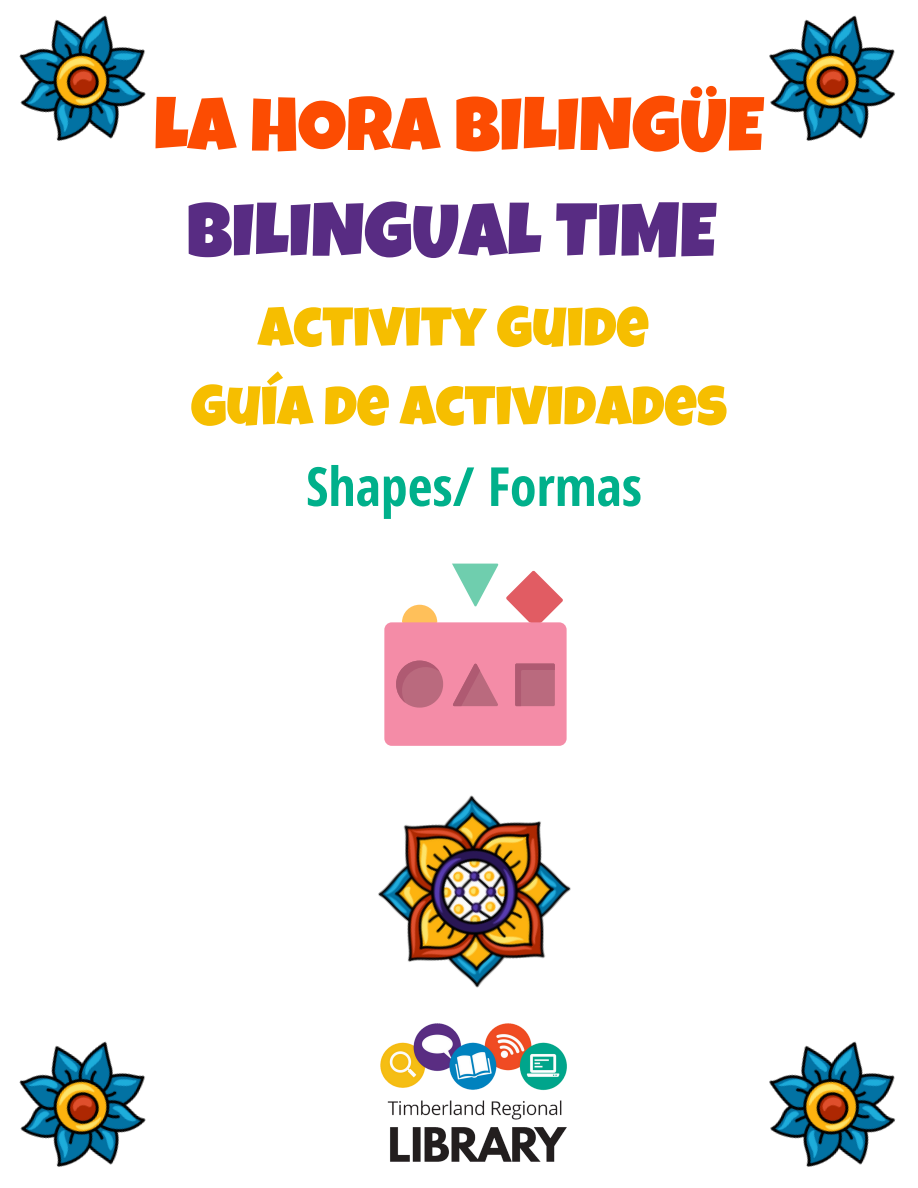
<style>
.page{position:relative;width:918px;height:1188px;background:#fff}
.page>*{position:absolute;margin:0;border:0;box-sizing:border-box;transform-origin:0 0}
.t1{font:75.9px "Luckiest Guy";color:#fc4c02}
.t2{font:75.9px "Luckiest Guy";color:#582c83}
.t3{font:56.4px "Luckiest Guy";color:#f6be00}
.t4{font:700 54px "Open Sans Condensed";color:#00b08b}
</style>
<div class="page">
<img style="left:378px;top:795px;width:193px;height:193px">
<img style="left:769px;top:1041px;width:127px;height:126px">
<img style="left:19px;top:1041px;width:127px;height:126px">
<img style="left:19px;top:15px;width:127px;height:126px">
<img style="left:769px;top:15px;width:127px;height:126px">
<img style="left:380px;top:1023px;width:187px;height:139px">
<svg style="left:384px;top:564px;width:183px;height:182px"></svg>
<p class="t1" style="left:154px;top:97px;width:611px">LA HORA BILINGÜE</p>
<p class="t2" style="left:187px;top:203px;width:531px">BILINGUAL TIME</p>
<p class="t3" style="left:258px;top:307px;width:392px">ACTIVITY GUIDE</p>
<p class="t3" style="left:191px;top:385px;width:537px">GUÍA DE ACTIVIDADES</p>
<p class="t4" style="left:306px;top:448px;width:337px">Shapes/ Formas</p>
</div>
